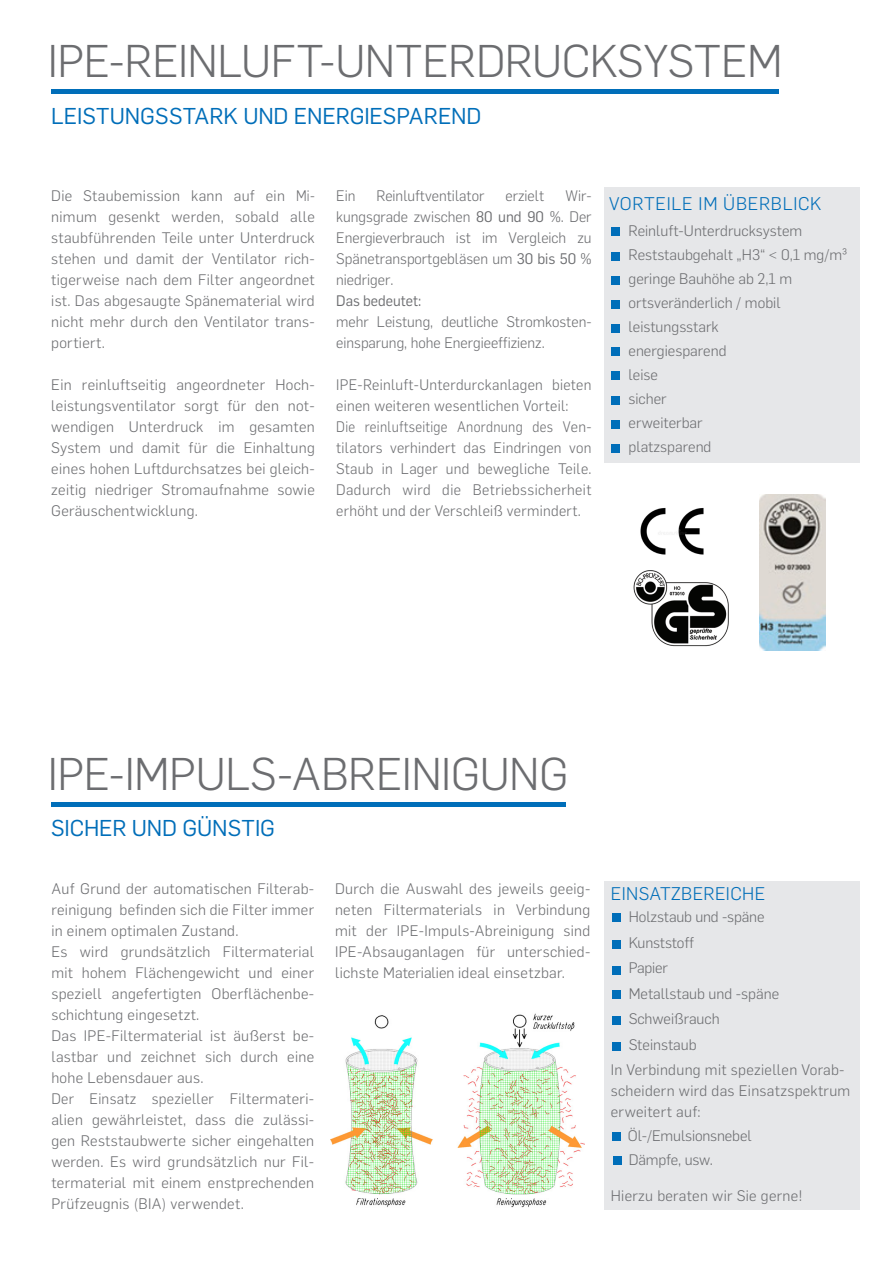
<style>
.page{position:relative;width:881px;height:1263px;background:#fff}
.page>*{position:absolute;margin:0;border:0;box-sizing:border-box;transform-origin:0 0}
.t1{font:300 45px "Flama";letter-spacing:-.01em;color:#6c6d70}
.t2{font:22.5px "Flama";letter-spacing:-.005em;color:#006eb9}
.Wussten_Sie_8_9_6_gr{font:300 18px "Flama";letter-spacing:.04em;color:#006eb9}
.Wussten_Sie_8_9_6_gr-2{font:300 18px "Flama";letter-spacing:.02em;color:#006eb9}
.t3{font:300 15px/21px "Flama";letter-spacing:.02em;color:#6c6d70;text-align:justify}
.t4{font:300 15px/21px "Flama";color:#6c6d70}
.t5{font:300 15px/21px "Flama";letter-spacing:.02em;color:#6c6d70;text-align:justify;scale:.9 1}
.t6{font:300 15px "Flama";letter-spacing:-.01em;color:#6c6d70}
.t7{font:15px "Flama";color:#6c6d70;scale:.95 1}
.s1{font-weight:400}
</style>
<div class="page">
<div style="left:604px;top:188px;width:255px;height:275px;background:#e6e7e9"></div>
<div style="left:51px;top:89px;width:727px;height:5px;background:#006eb9"></div>
<img style="left:640px;top:508px;width:64px;height:47px">
<img style="left:633px;top:570px;width:95px;height:76px">
<div style="left:611px;top:252px;width:8px;height:8px;background:#006eb9"></div>
<div style="left:611px;top:228px;width:8px;height:8px;background:#006eb9"></div>
<div style="left:611px;top:276px;width:8px;height:8px;background:#006eb9"></div>
<div style="left:611px;top:300px;width:8px;height:9px;background:#006eb9"></div>
<div style="left:611px;top:324px;width:8px;height:9px;background:#006eb9"></div>
<div style="left:611px;top:348px;width:8px;height:8px;background:#006eb9"></div>
<div style="left:611px;top:396px;width:8px;height:8px;background:#006eb9"></div>
<div style="left:611px;top:371px;width:8px;height:9px;background:#006eb9"></div>
<div style="left:611px;top:420px;width:8px;height:8px;background:#006eb9"></div>
<div style="left:611px;top:444px;width:8px;height:8px;background:#006eb9"></div>
<img style="left:759px;top:494px;width:66px;height:156px">
<div style="left:604px;top:881px;width:255px;height:329px;background:#e6e7e9"></div>
<div style="left:611px;top:940px;width:9px;height:9px;background:#006eb9"></div>
<div style="left:611px;top:913px;width:9px;height:8px;background:#006eb9"></div>
<div style="left:611px;top:966px;width:9px;height:9px;background:#006eb9"></div>
<div style="left:611px;top:991px;width:9px;height:8px;background:#006eb9"></div>
<div style="left:611px;top:1016px;width:9px;height:8px;background:#006eb9"></div>
<div style="left:611px;top:1042px;width:9px;height:9px;background:#006eb9"></div>
<div style="left:612px;top:1132px;width:9px;height:9px;background:#006eb9"></div>
<div style="left:612px;top:1156px;width:9px;height:9px;background:#006eb9"></div>
<img style="left:331px;top:1013px;width:253px;height:194px">
<hr style="left:51px;top:802px;width:515px;height:4px;background:#006eb9">
<p class="t1" style="left:48px;top:30px;width:736px">IPE-REINLUFT-UNTERDRUCKSYSTEM</p>
<p class="t2" style="left:51px;top:101px;width:431px">LEISTUNGSSTARK UND ENERGIESPAREND</p>
<p class="t3" style="left:51px;top:184px;width:265px">Die Staubemission kann auf ein Mi&shy;nimum gesenkt werden, sobald alle staubführenden Teile unter Unterdruck stehen und damit der Ventilator rich&shy;tigerweise nach dem Filter angeordnet ist. Das abgesaugte Spänematerial wird nicht mehr durch den Ventilator trans&shy;portiert.</p>
<p class="t3" style="left:51px;top:373px;width:265px">Ein reinluftseitig angeordneter Hoch&shy;leistungsventilator sorgt für den not&shy;wendigen Unterdruck im gesamten System und damit für die Einhaltung eines hohen Luftdurchsatzes bei gleich&shy;zeitig niedriger Stromaufnahme sowie Geräuschentwicklung.</p>
<p class="t3" style="left:336px;top:184px;width:21px">Ein</p>
<p class="t4" style="left:376px;top:184px;width:109px">Reinluftventilator</p>
<p class="t4" style="left:505px;top:184px;width:40px">erzielt</p>
<p class="t3" style="left:565px;top:184px;width:28px">Wir-</p>
<p class="t3" style="left:336px;top:205px;width:257px">kungsgrade zwischen <span class="s1">80 und 90 %</span>. Der Energieverbrauch ist im Vergleich zu Spänetransportgebläsen um <span class="s1">30 bis 50 % </span>niedriger.</p>
<p class="t7" style="left:336px;top:290px;width:91px">Das bedeutet:</p>
<p class="t4" style="left:336px;top:310px;width:257px">mehr Leistung, deutliche Stromkosten&shy;einsparung, hohe Energieeffizienz.</p>
<p class="t3" style="left:336px;top:373px;width:257px">IPE-Reinluft-Unterdurckanlagen bieten einen weiteren wesentlichen Vorteil:</p>
<p class="t5" style="left:336px;top:415px;width:285px">Die reinluftseitige Anordnung des Ven&shy;tilators verhindert das Eindringen von Staub in Lager und bewegliche Teile.<br>Dadurch wird die Betriebssicherheit erhöht und der Verschleiß vermindert.</p>
<p class="Wussten_Sie_8_9_6_gr" style="left:609px;top:191px;width:214px">VORTEILE IM ÜBERBLICK</p>
<p class="t4" style="left:628px;top:220px;width:175px">Reinluft-Unterdrucksystem</p>
<p class="t4" style="left:628px;top:244px;width:220px">Reststaubgehalt „H3“ &lt; 0,1 mg/m³</p>
<p class="t4" style="left:628px;top:268px;width:165px">geringe Bauhöhe ab 2,1 m</p>
<p class="t4" style="left:628px;top:292px;width:154px">ortsveränderlich / mobil</p>
<p class="t4" style="left:628px;top:316px;width:92px">leistungsstark</p>
<p class="t4" style="left:628px;top:340px;width:99px">energiesparend</p>
<p class="t3" style="left:628px;top:364px;width:31px">leise</p>
<p class="t3" style="left:628px;top:388px;width:40px">sicher</p>
<p class="t4" style="left:628px;top:412px;width:76px">erweiterbar</p>
<p class="t4" style="left:628px;top:436px;width:84px">platzsparend</p>
<p class="t1" style="left:48px;top:743px;width:522px">IPE-IMPULS-ABREINIGUNG</p>
<p class="t2" style="left:51px;top:812px;width:225px">SICHER UND GÜNSTIG</p>
<p class="t3" style="left:51px;top:877px;width:264px">Auf Grund der automatischen Filterab&shy;reinigung befinden sich die Filter immer in einem optimalen Zustand.</p>
<p class="t3" style="left:51px;top:940px;width:264px">Es wird grundsätzlich Filtermaterial mit hohem Flächengewicht und einer speziell angefertigten Oberflächenbe&shy;schichtung eingesetzt.</p>
<p class="t3" style="left:51px;top:1024px;width:264px">Das IPE-Filtermaterial ist äußerst be&shy;lastbar und zeichnet sich durch eine hohe Lebensdauer aus.</p>
<p class="t3" style="left:51px;top:1087px;width:264px">Der Einsatz spezieller Filtermateri&shy;alien gewährleistet, dass die zulässi&shy;gen Reststaubwerte sicher eingehalten werden. Es wird grundsätzlich nur Fil&shy;termaterial mit einem enstprechenden Prüfzeugnis (BIA) verwendet.</p>
<p class="t3" style="left:335px;top:877px;width:257px">Durch die Auswahl des jeweils geeig&shy;neten Filtermaterials in Verbindung mit der IPE-Impuls-Abreinigung sind IPE-Absauganlagen für unterschied&shy;lichste Materialien ideal einsetzbar.</p>
<p class="Wussten_Sie_8_9_6_gr-2" style="left:610px;top:882px;width:156px">EINSATZBEREICHE</p>
<p class="t6" style="left:628px;top:907px;width:137px">Holzstaub und -späne</p>
<p class="t6" style="left:628px;top:932px;width:67px">Kunststoff</p>
<p class="t3" style="left:628px;top:956px;width:41px">Papier</p>
<p class="t4" style="left:628px;top:982px;width:152px">Metallstaub und -späne</p>
<p class="t4" style="left:628px;top:1007px;width:92px">Schweißrauch</p>
<p class="t4" style="left:628px;top:1033px;width:69px">Steinstaub</p>
<p class="t3" style="left:610px;top:1058px;width:241px;text-align:left">In Verbindung mit speziellen Vorab&shy;scheidern wird das Einsatzspektrum erweitert auf:</p>
<p class="t6" style="left:627px;top:1126px;width:125px">Öl-/Emulsionsnebel</p>
<p class="t6" style="left:628px;top:1150px;width:85px">Dämpfe, usw.</p>
<p class="t3" style="left:610px;top:1184px;width:193px">Hierzu beraten wir Sie gerne!</p>
</div>
